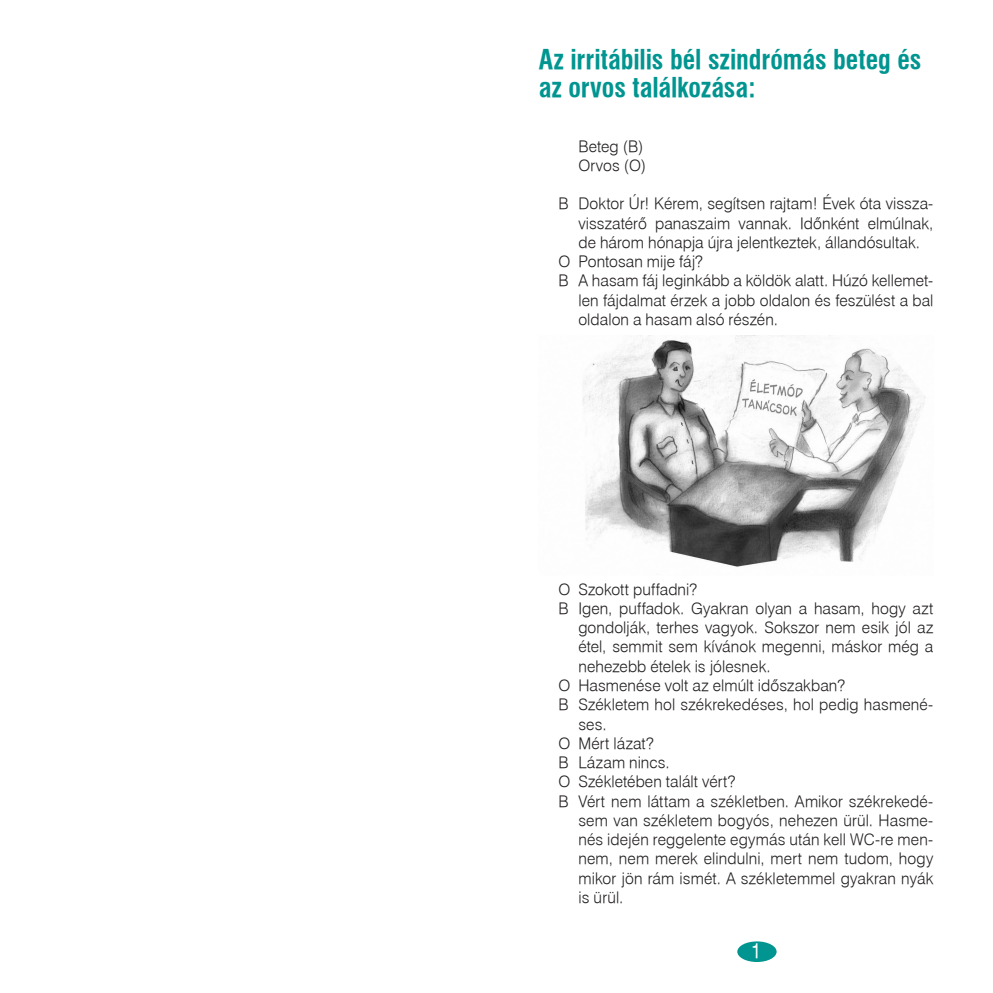
<style>
.page{position:relative;width:993px;height:993px;background:#fff}
.page>*{position:absolute;margin:0;border:0;box-sizing:border-box;transform-origin:0 0}
.t1{font:700 26.25px/28px "Swiss 721 Cn PFL";letter-spacing:-.005em;color:#009590}
.t2{font:19.25px "Swiss 721 Cn PFL";color:#fff}
.t3{font:15.75px/19.2px "Swiss 721 Lt PFL";letter-spacing:.005em;color:#231f20}
</style>
<div class="page">
<div style="left:737px;top:941px;width:39px;height:20px;background:#009590;border-radius:50%"></div>
<img style="left:582px;top:335px;width:343px;height:232px">
<h1 class="t1" style="left:538px;top:46px;width:384px">Az irritábilis bél szindrómás beteg és az orvos találkozása:</h1>
<p class="t3" style="left:578px;top:136px;width:69px">Beteg (B)<br>Orvos (O)</p>
<p class="t3" style="left:558px;top:194px;width:376px">B Doktor Úr! Kérem, segítsen rajtam! Évek óta vissza-</p>
<p class="t3" style="left:578px;top:213px;width:356px">visszatérő panaszaim vannak. Időnként elmúlnak,</p>
<p class="t3" style="left:578px;top:232px;width:343px">de három hónapja újra jelentkeztek, állandósultak.</p>
<p class="t3" style="left:558px;top:252px;width:146px">O Pontosan mije fáj?</p>
<p class="t3" style="left:558px;top:271px;width:376px">B A hasam fáj leginkább a köldök alatt. Húzó kellemet-</p>
<p class="t3" style="left:578px;top:290px;width:356px">len fájdalmat érzek a jobb oldalon és feszülést a bal</p>
<p class="t3" style="left:578px;top:309px;width:201px">oldalon a hasam alsó részén.</p>
<p class="t3" style="left:558px;top:579px;width:140px">O Szokott puffadni?</p>
<p class="t3" style="left:558px;top:598px;width:376px">B Igen, puffadok. Gyakran olyan a hasam, hogy azt</p>
<p class="t3" style="left:578px;top:617px;width:356px">gondolják, terhes vagyok. Sokszor nem esik jól az</p>
<p class="t3" style="left:578px;top:637px;width:356px">étel, semmit sem kívánok megenni, máskor még a</p>
<p class="t3" style="left:578px;top:656px;width:193px">nehezebb ételek is jólesnek.</p>
<p class="t3" style="left:558px;top:675px;width:288px">O Hasmenése volt az elmúlt időszakban?</p>
<p class="t3" style="left:558px;top:694px;width:376px">B Székletem hol székrekedéses, hol pedig hasmené-</p>
<p class="t3" style="left:578px;top:714px;width:30px">ses.</p>
<p class="t3" style="left:558px;top:733px;width:97px">O Mért lázat?</p>
<p class="t3" style="left:558px;top:752px;width:112px">B Lázam nincs.</p>
<p class="t3" style="left:558px;top:771px;width:178px">O Székletében talált vért?</p>
<p class="t3" style="left:558px;top:791px;width:376px">B Vért nem láttam a székletben. Amikor székrekedé-</p>
<p class="t3" style="left:578px;top:810px;width:356px">sem van székletem bogyós, nehezen ürül. Hasme-</p>
<p class="t3" style="left:578px;top:829px;width:356px">nés idején reggelente egymás után kell WC-re men-</p>
<p class="t3" style="left:578px;top:848px;width:356px">nem, nem merek elindulni, mert nem tudom, hogy</p>
<p class="t3" style="left:578px;top:868px;width:356px">mikor jön rám ismét. A székletemmel gyakran nyák</p>
<p class="t3" style="left:578px;top:887px;width:46px">is ürül.</p>
<p class="t2" style="left:751px;top:938px;width:11px">1</p>
</div>
